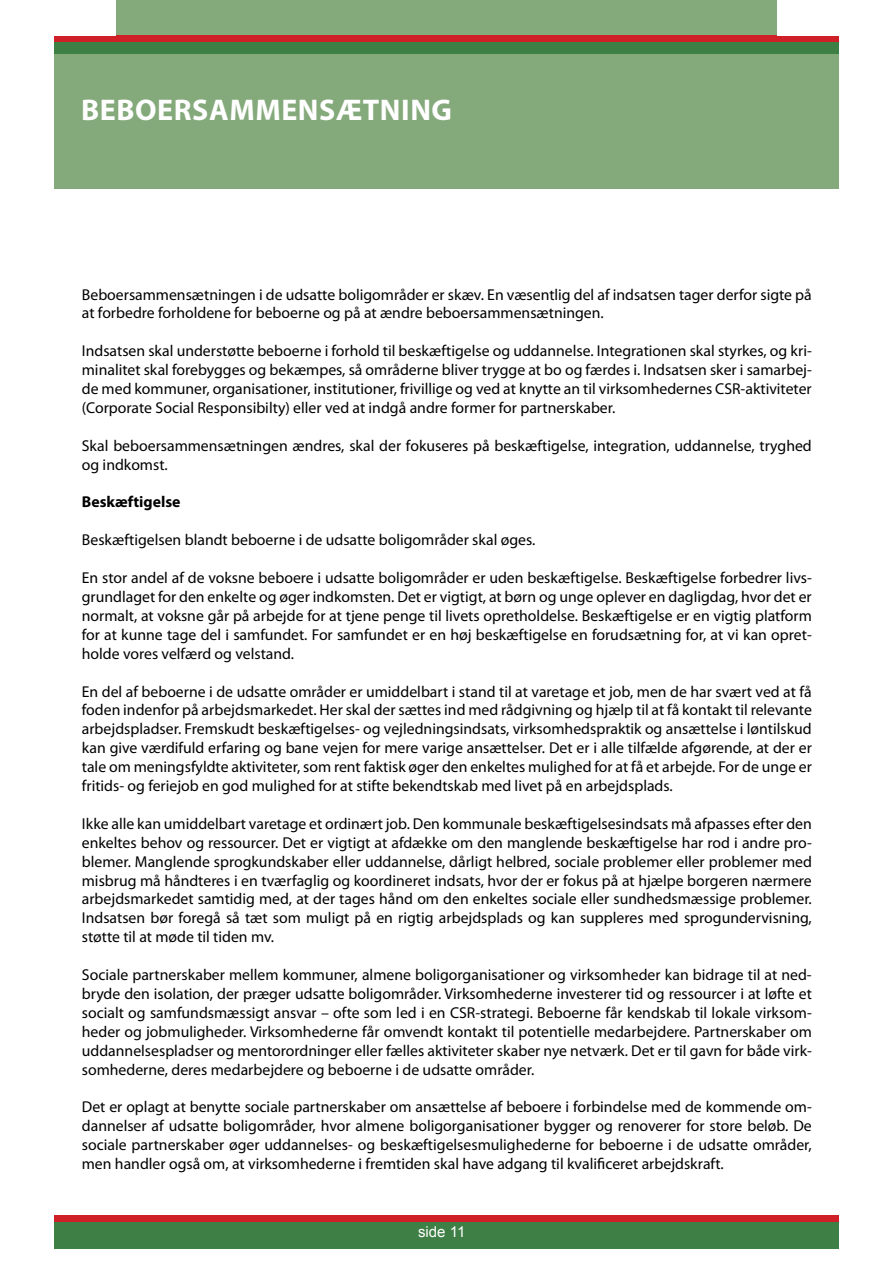
<style>
.page{position:relative;width:893px;height:1263px;background:#fff}
.page>*{position:absolute;margin:0;border:0;box-sizing:border-box;transform-origin:0 0}
.t1{font:700 30px "Myriad Pro";letter-spacing:.02em;color:#fff}
.t2{font:15.75px/18.9px "Myriad Pro";color:#000;text-align:justify}
.t3{font:700 15.75px "Myriad Pro";color:#000}
.t4{font:15px "Arial";color:#fff}
</style>
<div class="page">
<div style="left:54px;top:0;width:785px;height:36px;background:#84a97a"></div>
<div style="left:54px;top:40px;width:785px;height:14px;background:#3e7f45"></div>
<div style="left:54px;top:36px;width:785px;height:6px;background:#cf2027"></div>
<div style="left:778px;top:0;width:115px;height:36px;background:#fff"></div>
<div style="left:0;top:0;width:116px;height:36px;background:#fff"></div>
<div style="left:54px;top:1221px;width:785px;height:27px;background:#3e7f45"></div>
<div style="left:54px;top:1215px;width:785px;height:6px;background:#cf2027"></div>
<div style="left:54px;top:54px;width:785px;height:135px;background:#84a97a"></div>
<h1 class="t1" style="left:81px;top:91px;width:372px">BEBOERSAMMENSÆTNING</h1>
<p class="t2" style="left:82px;top:285px;width:731px">Beboersammensætningen i de udsatte boligområder er skæv. En væsentlig del af indsatsen tager derfor sigte på at forbedre forholdene for beboerne og på at ændre beboersammensætningen.</p>
<p class="t2" style="left:82px;top:341px;width:732px">Indsatsen skal understøtte beboerne i forhold til beskæftigelse og uddannelse. Integrationen skal styrkes, og kri&shy;minalitet skal forebygges og bekæmpes, så områderne bliver trygge at bo og færdes i. Indsatsen sker i samarbej&shy;de med kommuner, organisationer, institutioner, frivillige og ved at knytte an til virksomhedernes CSR-aktiviteter (Corporate Social Responsibilty) eller ved at indgå andre former for partnerskaber.</p>
<p class="t2" style="left:82px;top:436px;width:731px">Skal beboersammensætningen ændres, skal der fokuseres på beskæftigelse, integration, uddannelse, tryghed og indkomst.</p>
<p class="t3" style="left:82px;top:492px;width:100px">BESKÆFTIGELSE</p>
<p class="t2" style="left:82px;top:530px;width:455px">Beskæftigelsen blandt beboerne i de udsatte boligområder skal øges.</p>
<p class="t2" style="left:82px;top:568px;width:731px">En stor andel af de voksne beboere i udsatte boligområder er uden beskæftigelse. Beskæftigelse forbedrer livs&shy;grundlaget for den enkelte og øger indkomsten. Det er vigtigt, at børn og unge oplever en dagligdag, hvor det er normalt, at voksne går på arbejde for at tjene penge til livets opretholdelse. Beskæftigelse er en vigtig platform for at kunne tage del i samfundet. For samfundet er en høj beskæftigelse en forudsætning for, at vi kan opret&shy;holde vores velfærd og velstand.</p>
<p class="t2" style="left:82px;top:681px;width:732px">En del af beboerne i de udsatte områder er umiddelbart i stand til at varetage et job, men de har svært ved at få foden indenfor på arbejdsmarkedet. Her skal der sættes ind med rådgivning og hjælp til at få kontakt til relevante arbejdspladser. Fremskudt beskæftigelses- og vejledningsindsats, virksomhedspraktik og ansættelse i løntilskud kan give værdifuld erfaring og bane vejen for mere varige ansættelser. Det er i alle tilfælde afgørende, at der er tale om meningsfyldte aktiviteter, som rent faktisk øger den enkeltes mulighed for at få et arbejde. For de unge er fritids- og feriejob en god mulighed for at stifte bekendtskab med livet på en arbejdsplads.</p>
<p class="t2" style="left:82px;top:814px;width:731px">Ikke alle kan umiddelbart varetage et ordinært job. Den kommunale beskæftigelsesindsats må afpasses efter den enkeltes behov og ressourcer. Det er vigtigt at afdække om den manglende beskæftigelse har rod i andre pro&shy;blemer. Manglende sprogkundskaber eller uddannelse, dårligt helbred, sociale problemer eller problemer med misbrug må håndteres i en tværfaglig og koordineret indsats, hvor der er fokus på at hjælpe borgeren nærmere arbejdsmarkedet samtidig med, at der tages hånd om den enkeltes sociale eller sundhedsmæssige problemer.<br>Indsatsen bør foregå så tæt som muligt på en rigtig arbejdsplads og kan suppleres med sprogundervisning, støtte til at møde til tiden mv.</p>
<p class="t2" style="left:82px;top:965px;width:732px">Sociale partnerskaber mellem kommuner, almene boligorganisationer og virksomheder kan bidrage til at ned&shy;bryde den isolation, der præger udsatte boligområder. Virksomhederne investerer tid og ressourcer i at løfte et socialt og samfundsmæssigt ansvar – ofte som led i en CSR-strategi. Beboerne får kendskab til lokale virksom&shy;heder og jobmuligheder. Virksomhederne får omvendt kontakt til potentielle medarbejdere. Partnerskaber om uddannelsespladser og mentorordninger eller fælles aktiviteter skaber nye netværk. Det er til gavn for både virk&shy;somhederne, deres medarbejdere og beboerne i de udsatte områder.</p>
<p class="t2" style="left:82px;top:1097px;width:732px">Det er oplagt at benytte sociale partnerskaber om ansættelse af beboere i forbindelse med de kommende om&shy;dannelser af udsatte boligområder, hvor almene boligorganisationer bygger og renoverer for store beløb. De sociale partnerskaber øger uddannelses- og beskæftigelsesmulighederne for beboerne i de udsatte områder, men handler også om, at virksomhederne i fremtiden skal have adgang til kvalificeret arbejdskraft.</p>
<p class="t4" style="left:418px;top:1222px;width:49px">side 11</p>
</div>
